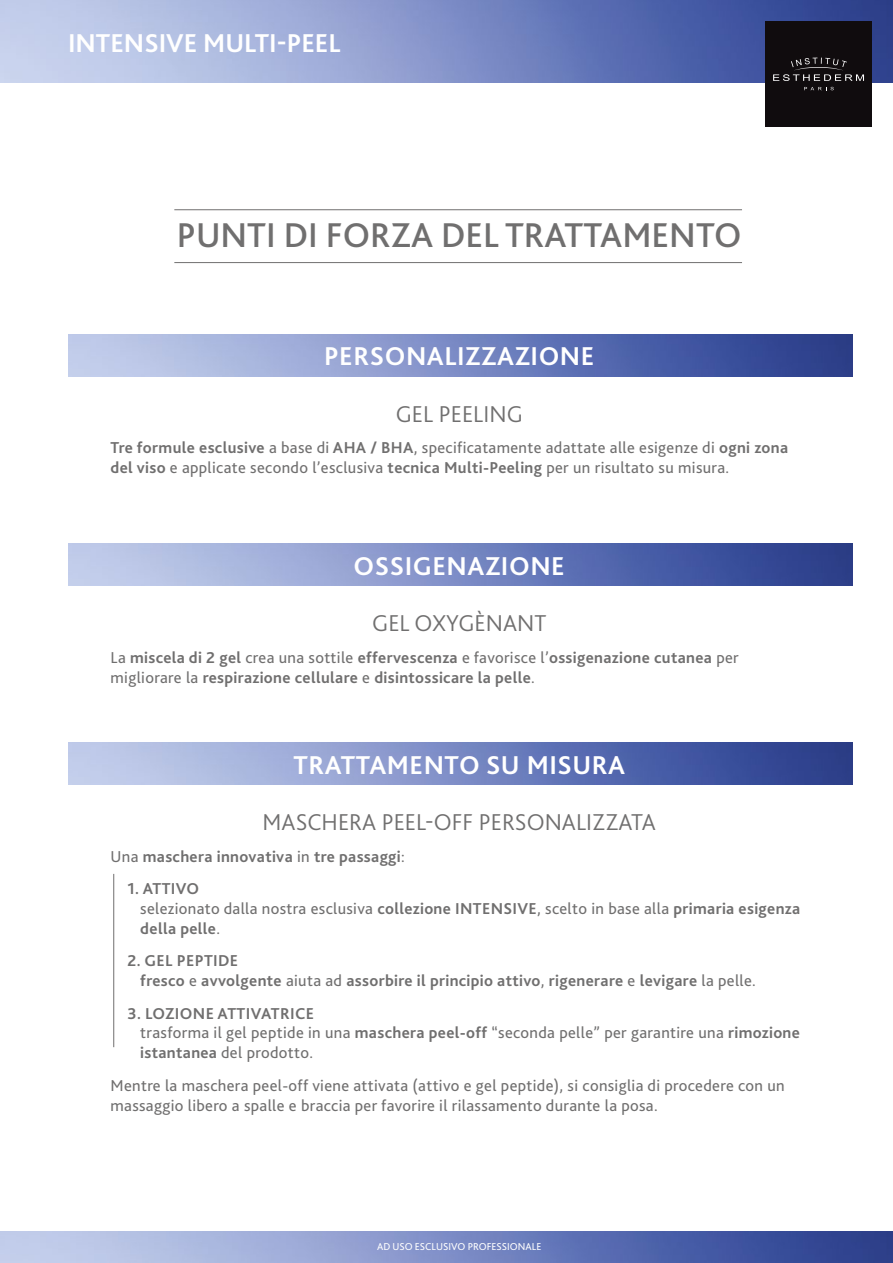
<style>
.page{position:relative;width:893px;height:1263px;background:#fff}
.page>*{position:absolute;margin:0;border:0;box-sizing:border-box;transform-origin:0 0}
.t1{font:500 36px "Bliss 2";color:#706f6f}
.t2{font:700 27px "Bliss 2";letter-spacing:.02em;color:#fff}
.t3{font:700 27px "Bliss 2";color:#fff}
.t4{font:300 24px "Bliss 2";color:#706f6f}
.t5{font:16.5px/19.8px "Bliss 2";letter-spacing:.02em;color:#706f6f}
.t6{font:700 16.5px/19.8px "Bliss 2";letter-spacing:.02em;color:#706f6f}
.t7{font:10.5px "Bliss 2";color:#fff}
.s1{font-weight:700}
.s2{font-weight:400}
</style>
<div class="page">
<img style="left:0;top:0;width:893px;height:83px">
<img style="left:68px;top:334px;width:785px;height:42px">
<img style="left:68px;top:544px;width:785px;height:41px">
<img style="left:68px;top:742px;width:785px;height:42px">
<div style="left:765px;top:21px;width:107px;height:106px;background:#100c0e"></div>
<svg style="left:804px;top:87px;width:30px;height:3px"></svg>
<svg style="left:773px;top:58px;width:91px;height:23px"></svg>
<hr style="left:174px;top:262px;width:568px;height:1px;background:#706f6f">
<hr style="left:174px;top:209px;width:568px;height:1px;background:#706f6f">
<hr style="left:113px;top:874px;width:1px;height:173px;background:#706f6f">
<img style="left:0;top:1232px;width:893px;height:31px">
<h2 class="t3" style="left:68px;top:26px;width:274px">INTENSIVE MULTI-PEEL</h2>
<h1 class="t1" style="left:177px;top:213px;width:566px">PUNTI DI FORZA DEL TRATTAMENTO</h1>
<h2 class="t2" style="left:324px;top:340px;width:272px">PERSONALIZZAZIONE</h2>
<h3 class="t4" style="left:396px;top:399px;width:129px">GEL PEELING</h3>
<p class="t5" style="left:111px;top:438px;width:679px"><span class="s1">Tre formule esclusive</span> a base di <span class="s1">AHA / BHA</span>, specificatamente adattate alle esigenze di <span class="s1">ogni zona del viso</span> e applicate secondo l’esclusiva <span class="s1">tecnica Multi-Peeling</span> per un risultato su misura.</p>
<h2 class="t2" style="left:354px;top:549px;width:213px">OSSIGENAZIONE</h2>
<h3 class="t4" style="left:372px;top:608px;width:175px">GEL OXYGÈNANT</h3>
<p class="t6" style="left:111px;top:647px;width:630px"><span class="s2">La</span> miscela di 2 gel <span class="s2">crea una sottile</span> effervescenza <span class="s2">e favorisce l’</span>ossigenazione cutanea <span class="s2">per migliorare la</span> respirazione cellulare <span class="s2">e</span> disintossicare la pelle<span class="s2">.</span></p>
<h2 class="t2" style="left:293px;top:748px;width:333px">TRATTAMENTO SU MISURA</h2>
<h3 class="t4" style="left:263px;top:807px;width:395px">MASCHERA PEEL-OFF PERSONALIZZATA</h3>
<p class="t6" style="left:111px;top:846px;width:296px"><span class="s2">Una</span> maschera innovativa <span class="s2">in</span> tre passaggi<span class="s2">:</span></p>
<p class="t6" style="left:140px;top:879px;width:661px;text-indent:-13px">1. ATTIVO<br><span class="s2">selezionato dalla nostra esclusiva</span> collezione INTENSIVE<span class="s2">, scelto in base alla</span> primaria esigenza della pelle<span class="s2">.</span></p>
<p class="t6" style="left:140px;top:951px;width:617px;text-indent:-13px">2. GEL PEPTIDE<br>fresco <span class="s2">e</span> avvolgente <span class="s2">aiuta ad</span> assorbire il principio attivo<span class="s2">,</span> rigenerare <span class="s2">e</span> levigare <span class="s2">la pelle.</span></p>
<p class="t5" style="left:140px;top:1003px;width:661px;text-indent:-13px"><span class="s1">3. LOZIONE ATTIVATRICE<br></span>trasforma il gel peptide in una <span class="s1">maschera peel-off</span> “seconda pelle” per garantire una <span class="s1">rimozione istantanea</span> del prodotto.</p>
<p class="t5" style="left:111px;top:1075px;width:676px">Mentre la maschera peel-off viene attivata (attivo e gel peptide), si consiglia di procedere con un massaggio libero a spalle e braccia per favorire il rilassamento durante la posa.</p>
<p class="t7" style="left:377px;top:1240px;width:166px">AD USO ESCLUSIVO PROFESSIONALE</p>
</div>
